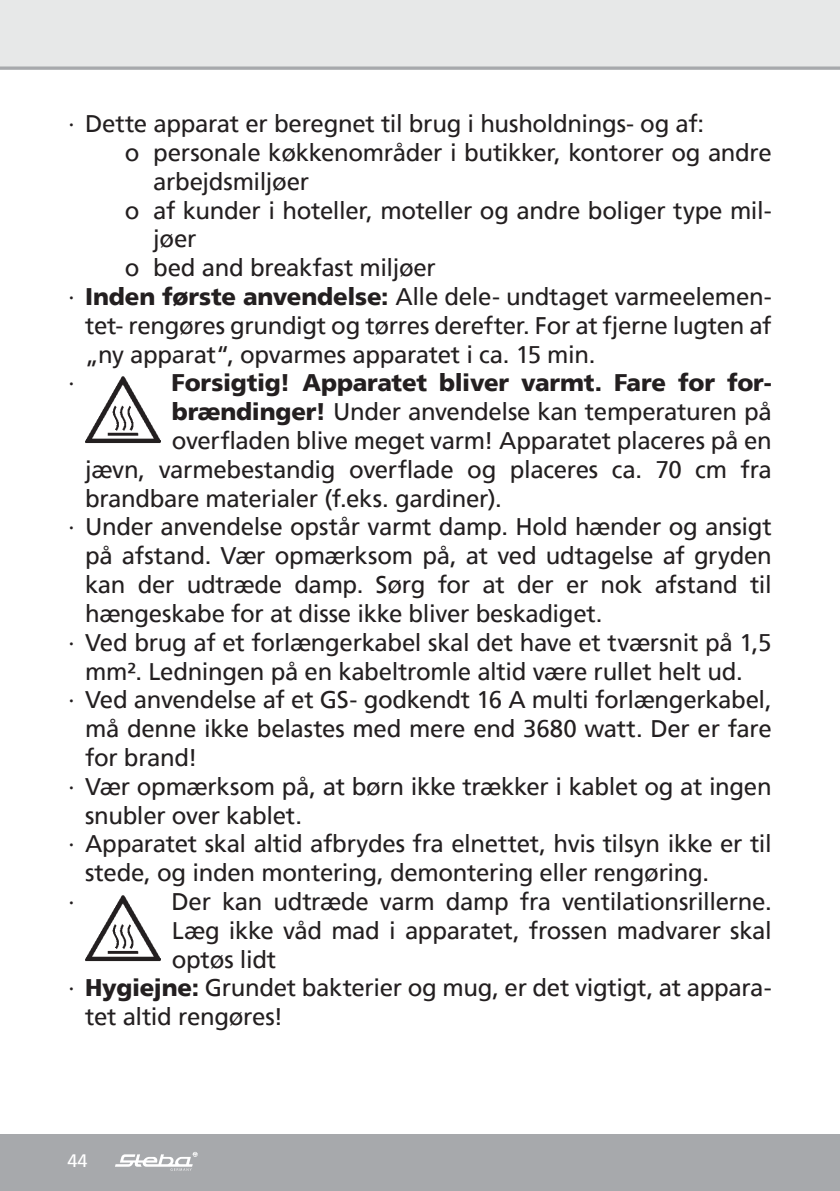
<style>
.page{position:relative;width:840px;height:1191px;background:#fff}
.page>*{position:absolute;margin:0;border:0;box-sizing:border-box;transform-origin:0 0}
.t1{font:24px "Frutiger";letter-spacing:-.015em;color:#231f20}
.t2{font:900 24px "Frutiger";letter-spacing:-.01em;color:#231f20}
.t3{font:18px "Frutiger";color:#fff}
.s1{font-weight:900}
</style>
<div class="page">
<div style="left:0;top:0;width:839px;height:68px;background:#e7e8e8"></div>
<hr style="left:839px;top:1134px;width:1px;height:57px;background:#a7a9ac">
<div style="left:0;top:1134px;width:839px;height:57px;background:#a7a9ac"></div>
<svg style="left:115px;top:1152px;width:82px;height:18px"></svg>
<svg style="left:0;top:66px;width:839px;height:4px;background:#b2b4b7"></svg>
<img style="left:85px;top:376px;width:75px;height:67px">
<img style="left:85px;top:895px;width:75px;height:67px">
<p class="t1" style="left:68px;top:110px;width:637px">∙ Dette apparat er beregnet til brug i husholdnings- og af:</p>
<p class="t1" style="left:125px;top:138px;width:648px">o personale køkkenområder i butikker, kontorer og andre</p>
<p class="t1" style="left:153px;top:167px;width:157px">arbejdsmiljøer</p>
<p class="t1" style="left:125px;top:196px;width:648px">o af kunder i hoteller, moteller og andre boliger type mil-</p>
<p class="t1" style="left:153px;top:225px;width:45px">jøer</p>
<p class="t1" style="left:125px;top:254px;width:312px">o bed and breakfast miljøer</p>
<p class="t1" style="left:68px;top:282px;width:705px">∙ <span class="s1">Inden første anvendelse:</span> Alle dele- undtaget varmeelemen-</p>
<p class="t1" style="left:85px;top:311px;width:687px">tet- rengøres grundigt og tørres derefter. For at fjerne lugten af</p>
<p class="t1" style="left:85px;top:340px;width:511px">„ny apparat“, opvarmes apparatet i ca. 15 min.</p>
<p class="t1" style="left:68px;top:369px;width:8px">∙</p>
<p class="t2" style="left:171px;top:368px;width:601px">Forsigtig! Apparatet bliver varmt. Fare for for-</p>
<p class="t1" style="left:172px;top:398px;width:601px"><span class="s1">brændinger!</span> Under anvendelse kan temperaturen på</p>
<p class="t1" style="left:172px;top:426px;width:601px">overfladen blive meget varm! Apparatet placeres på en</p>
<p class="t1" style="left:85px;top:455px;width:687px">jævn, varmebestandig overflade og placeres ca. 70 cm fra</p>
<p class="t1" style="left:85px;top:484px;width:418px">brandbare materialer (f.eks. gardiner).</p>
<p class="t1" style="left:68px;top:513px;width:704px">∙ Under anvendelse opstår varmt damp. Hold hænder og ansigt</p>
<p class="t1" style="left:85px;top:542px;width:687px">på afstand. Vær opmærksom på, at ved udtagelse af gryden</p>
<p class="t1" style="left:85px;top:570px;width:687px">kan der udtræde damp. Sørg for at der er nok afstand til</p>
<p class="t1" style="left:85px;top:599px;width:518px">hængeskabe for at disse ikke bliver beskadiget.</p>
<p class="t1" style="left:68px;top:628px;width:704px">∙ Ved brug af et forlængerkabel skal det have et tværsnit på 1,5</p>
<p class="t1" style="left:85px;top:657px;width:658px">mm². Ledningen på en kabeltromle altid være rullet helt ud.</p>
<p class="t1" style="left:68px;top:686px;width:704px">∙ Ved anvendelse af et GS- godkendt 16 A multi forlængerkabel,</p>
<p class="t1" style="left:85px;top:714px;width:687px">må denne ikke belastes med mere end 3680 watt. Der er fare</p>
<p class="t1" style="left:85px;top:743px;width:114px">for brand!</p>
<p class="t1" style="left:68px;top:772px;width:704px">∙ Vær opmærksom på, at børn ikke trækker i kablet og at ingen</p>
<p class="t1" style="left:85px;top:801px;width:218px">snubler over kablet.</p>
<p class="t1" style="left:68px;top:830px;width:704px">∙ Apparatet skal altid afbrydes fra elnettet, hvis tilsyn ikke er til</p>
<p class="t1" style="left:85px;top:858px;width:625px">stede, og inden montering, demontering eller rengøring.</p>
<p class="t1" style="left:68px;top:887px;width:8px">∙</p>
<p class="t1" style="left:171px;top:887px;width:601px">Der kan udtræde varm damp fra ventilationsrillerne.</p>
<p class="t1" style="left:172px;top:916px;width:601px">Læg ikke våd mad i apparatet, frossen madvarer skal</p>
<p class="t1" style="left:172px;top:945px;width:106px">optøs lidt</p>
<p class="t1" style="left:68px;top:974px;width:704px">∙ <span class="s1">Hygiejne:</span> Grundet bakterier og mug, er det vigtigt, at appara-</p>
<p class="t1" style="left:85px;top:1002px;width:199px">tet altid rengøres!</p>
<p class="t3" style="left:67px;top:1149px;width:22px">44</p>
</div>
